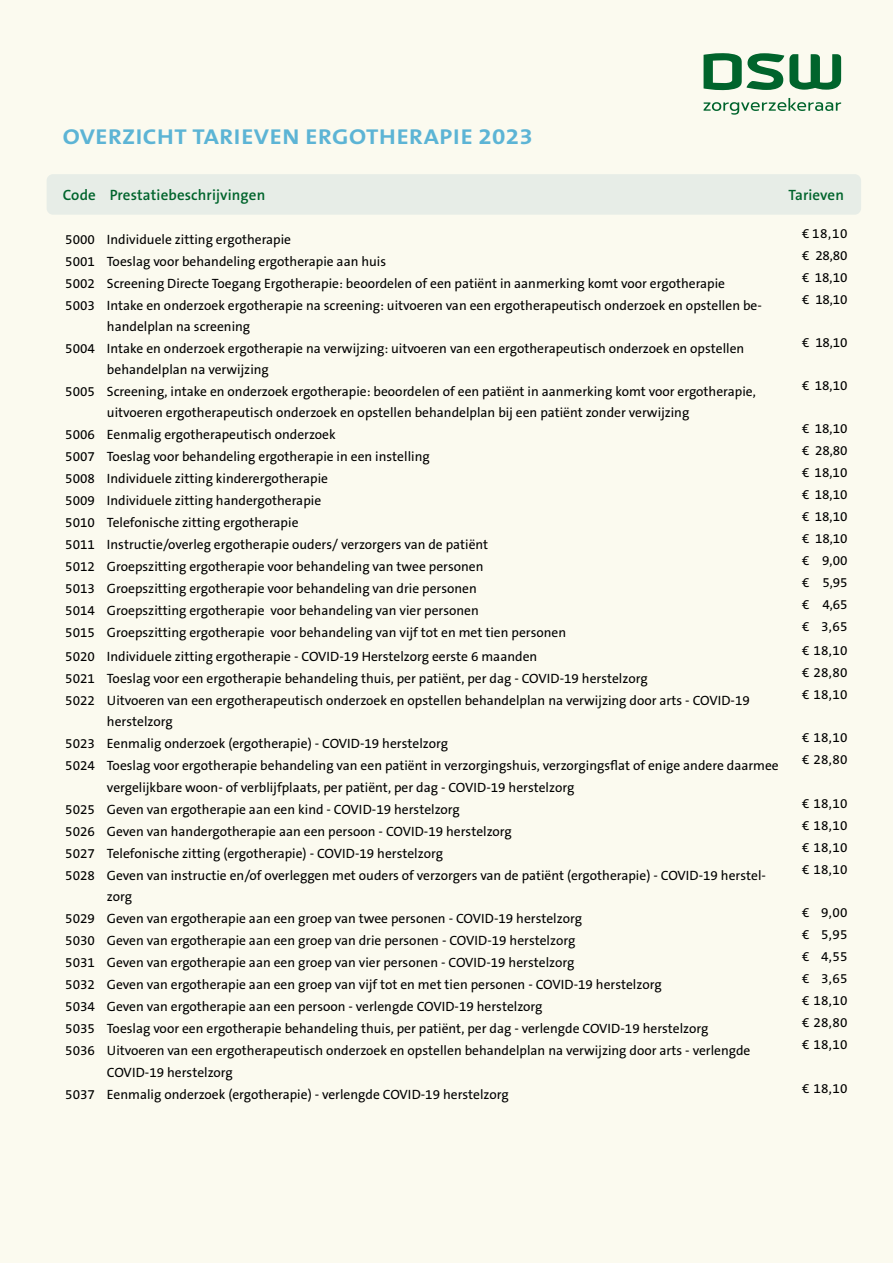
<style>
.page{position:relative;width:893px;height:1263px;background:#fbfaef}
.page>*{position:absolute;margin:0;border:0;box-sizing:border-box;transform-origin:0 0}
.t1{font:700 21.6px "The Sans B W7";letter-spacing:.025em;color:#5cb4d5;scale:1.13 1}
.t2{font:600 15px "The Sans B W6";letter-spacing:.01em;color:#00642c}
.t3{font:13.5px/21.6px "The Sans B W5 Plain";color:#000}
</style>
<div class="page">
<div style="left:47px;top:174px;width:814px;height:41px;background:#e7ede7;border-radius:6px"></div>
<svg style="left:704px;top:53px;width:137px;height:37px"></svg>
<svg style="left:704px;top:98px;width:137px;height:17px"></svg>
<h1 class="t1" style="left:63px;top:123px;width:417px">OVERZICHT TARIEVEN ERGOTHERAPIE 2023</h1>
<p class="t2" style="left:63px;top:185px;width:204px">Code Prestatiebeschrijvingen</p>
<p class="t2" style="left:788px;top:185px;width:57px">Tarieven</p>
<p class="t3" style="left:65px;top:228px;width:227px">5000 Individuele zitting ergotherapie</p>
<p class="t3" style="left:802px;top:222px;width:47px">€ 18,10</p>
<p class="t3" style="left:65px;top:251px;width:322px">5001 Toeslag voor behandeling ergotherapie aan huis</p>
<p class="t3" style="left:802px;top:245px;width:47px">€ 28,80</p>
<p class="t3" style="left:65px;top:273px;width:661px">5002 Screening Directe Toegang Ergotherapie: beoordelen of een patiënt in aanmerking komt voor ergotherapie</p>
<p class="t3" style="left:802px;top:267px;width:47px">€ 18,10</p>
<p class="t3" style="left:107px;top:295px;width:656px;line-height:21px;text-indent:-42px">5003 Intake en onderzoek ergotherapie na screening: uitvoeren van een ergotherapeutisch onderzoek en opstellen be&shy;handelplan na screening</p>
<p class="t3" style="left:802px;top:289px;width:47px">€ 18,10</p>
<p class="t3" style="left:107px;top:338px;width:639px;line-height:21px;text-indent:-42px">5004 Intake en onderzoek ergotherapie na verwijzing: uitvoeren van een ergotherapeutisch onderzoek en opstellen behandelplan na verwijzing</p>
<p class="t3" style="left:802px;top:332px;width:47px">€ 18,10</p>
<p class="t3" style="left:107px;top:381px;width:650px;line-height:21px;text-indent:-42px">5005 Screening, intake en onderzoek ergotherapie: beoordelen of een patiënt in aanmerking komt voor ergotherapie, uitvoeren ergotherapeutisch onderzoek en opstellen behandelplan bij een patiënt zonder verwijzing</p>
<p class="t3" style="left:802px;top:375px;width:47px">€ 18,10</p>
<p class="t3" style="left:65px;top:424px;width:272px">5006 Eenmalig ergotherapeutisch onderzoek</p>
<p class="t3" style="left:802px;top:418px;width:47px">€ 18,10</p>
<p class="t3" style="left:65px;top:446px;width:366px">5007 Toeslag voor behandeling ergotherapie in een instelling</p>
<p class="t3" style="left:802px;top:440px;width:47px">€ 28,80</p>
<p class="t3" style="left:65px;top:468px;width:264px">5008 Individuele zitting kinderergotherapie</p>
<p class="t3" style="left:802px;top:462px;width:47px">€ 18,10</p>
<p class="t3" style="left:65px;top:490px;width:257px">5009 Individuele zitting handergotherapie</p>
<p class="t3" style="left:802px;top:484px;width:47px">€ 18,10</p>
<p class="t3" style="left:65px;top:512px;width:235px">5010 Telefonische zitting ergotherapie</p>
<p class="t3" style="left:802px;top:506px;width:47px">€ 18,10</p>
<p class="t3" style="left:65px;top:534px;width:424px">5011 Instructie/overleg ergotherapie ouders/ verzorgers van de patiënt</p>
<p class="t3" style="left:802px;top:528px;width:47px">€ 18,10</p>
<p class="t3" style="left:65px;top:556px;width:420px">5012 Groepszitting ergotherapie voor behandeling van twee personen</p>
<p class="t3" style="left:802px;top:550px;width:47px">€ 9,00</p>
<p class="t3" style="left:65px;top:578px;width:413px">5013 Groepszitting ergotherapie voor behandeling van drie personen</p>
<p class="t3" style="left:802px;top:572px;width:47px">€ 5,95</p>
<p class="t3" style="left:65px;top:600px;width:415px">5014 Groepszitting ergotherapie voor behandeling van vier personen</p>
<p class="t3" style="left:802px;top:594px;width:47px">€ 4,65</p>
<p class="t3" style="left:65px;top:622px;width:502px">5015 Groepszitting ergotherapie voor behandeling van vijf tot en met tien personen</p>
<p class="t3" style="left:802px;top:616px;width:47px">€ 3,65</p>
<p class="t3" style="left:65px;top:645px;width:473px">5020 Individuele zitting ergotherapie - COVID-19 Herstelzorg eerste 6 maanden</p>
<p class="t3" style="left:802px;top:639px;width:47px">€ 18,10</p>
<p class="t3" style="left:65px;top:667px;width:584px">5021 Toeslag voor een ergotherapie behandeling thuis, per patiënt, per dag - COVID-19 herstelzorg</p>
<p class="t3" style="left:802px;top:661px;width:47px">€ 28,80</p>
<p class="t3" style="left:107px;top:689px;width:644px;text-indent:-42px">5022 Uitvoeren van een ergotherapeutisch onderzoek en opstellen behandelplan na verwijzing door arts - COVID-19 herstelzorg</p>
<p class="t3" style="left:802px;top:683px;width:47px">€ 18,10</p>
<p class="t3" style="left:65px;top:733px;width:384px">5023 Eenmalig onderzoek (ergotherapie) - COVID-19 herstelzorg</p>
<p class="t3" style="left:802px;top:727px;width:47px">€ 18,10</p>
<p class="t3" style="left:107px;top:755px;width:673px;text-indent:-42px">5024 Toeslag voor ergotherapie behandeling van een patiënt in verzorgingshuis, verzorgingsflat of enige andere daarmee vergelijkbare woon- of verblijfplaats, per patiënt, per dag - COVID-19 herstelzorg</p>
<p class="t3" style="left:802px;top:749px;width:47px">€ 28,80</p>
<p class="t3" style="left:65px;top:798px;width:396px">5025 Geven van ergotherapie aan een kind - COVID-19 herstelzorg</p>
<p class="t3" style="left:802px;top:792px;width:47px">€ 18,10</p>
<p class="t3" style="left:65px;top:820px;width:448px">5026 Geven van handergotherapie aan een persoon - COVID-19 herstelzorg</p>
<p class="t3" style="left:802px;top:814px;width:47px">€ 18,10</p>
<p class="t3" style="left:65px;top:842px;width:379px">5027 Telefonische zitting (ergotherapie) - COVID-19 herstelzorg</p>
<p class="t3" style="left:802px;top:836px;width:47px">€ 18,10</p>
<p class="t3" style="left:107px;top:864px;width:660px;text-indent:-42px">5028 Geven van instructie en/of overleggen met ouders of verzorgers van de patiënt (ergotherapie) - COVID-19 herstel&shy;zorg</p>
<p class="t3" style="left:802px;top:858px;width:47px">€ 18,10</p>
<p class="t3" style="left:65px;top:908px;width:518px">5029 Geven van ergotherapie aan een groep van twee personen - COVID-19 herstelzorg</p>
<p class="t3" style="left:802px;top:902px;width:47px">€ 9,00</p>
<p class="t3" style="left:65px;top:930px;width:511px">5030 Geven van ergotherapie aan een groep van drie personen - COVID-19 herstelzorg</p>
<p class="t3" style="left:802px;top:924px;width:47px">€ 5,95</p>
<p class="t3" style="left:65px;top:952px;width:511px">5031 Geven van ergotherapie aan een groep van vier personen - COVID-19 herstelzorg</p>
<p class="t3" style="left:802px;top:946px;width:47px">€ 4,55</p>
<p class="t3" style="left:65px;top:974px;width:598px">5032 Geven van ergotherapie aan een groep van vijf tot en met tien personen - COVID-19 herstelzorg</p>
<p class="t3" style="left:802px;top:968px;width:47px">€ 3,65</p>
<p class="t3" style="left:65px;top:996px;width:479px">5034 Geven van ergotherapie aan een persoon - verlengde COVID-19 herstelzorg</p>
<p class="t3" style="left:802px;top:990px;width:47px">€ 18,10</p>
<p class="t3" style="left:65px;top:1018px;width:645px">5035 Toeslag voor een ergotherapie behandeling thuis, per patiënt, per dag - verlengde COVID-19 herstelzorg</p>
<p class="t3" style="left:802px;top:1012px;width:47px">€ 28,80</p>
<p class="t3" style="left:107px;top:1040px;width:645px;text-indent:-42px">5036 Uitvoeren van een ergotherapeutisch onderzoek en opstellen behandelplan na verwijzing door arts - verlengde<br>COVID-19 herstelzorg</p>
<p class="t3" style="left:802px;top:1034px;width:47px">€ 18,10</p>
<p class="t3" style="left:65px;top:1083px;width:445px">5037 Eenmalig onderzoek (ergotherapie) - verlengde COVID-19 herstelzorg</p>
<p class="t3" style="left:802px;top:1077px;width:47px">€ 18,10</p>
</div>
